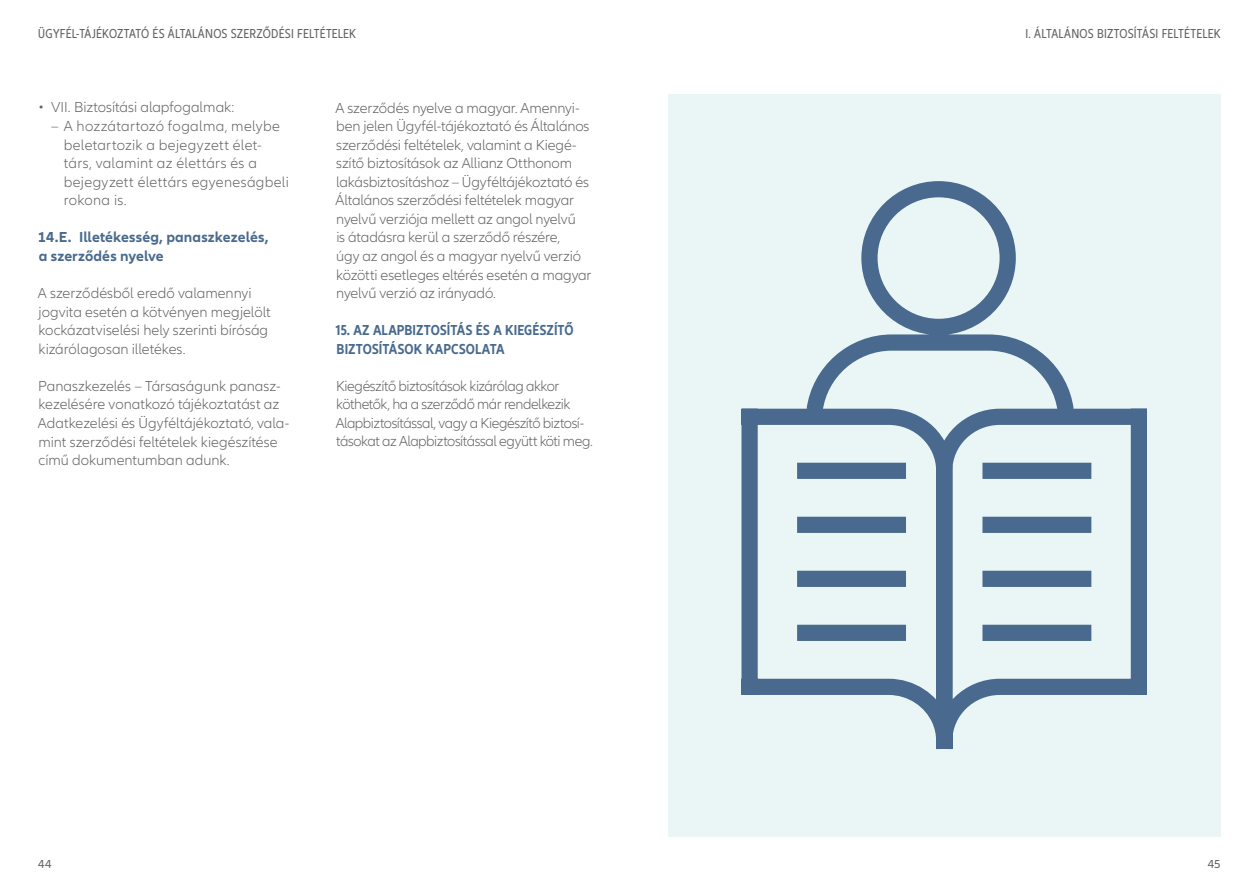
<style>
.page{position:relative;width:1259px;height:893px;background:#fff}
.page>*{position:absolute;margin:0;border:0;box-sizing:border-box;transform-origin:0 0}
.t1{font:300 15px/18.6px "Allianz Neo";letter-spacing:-.01em;color:#636366}
.t2{font:300 15px/18.6px "Allianz Neo";letter-spacing:-.03em;color:#636366}
.t3{font:300 15px/18.6px "Allianz Neo";letter-spacing:.015em;color:#636366}
.t4{font:700 condensed 15px/18.6px "Allianz Neo";color:#496a8e}
.t5{font:700 15px/18.6px "Allianz Neo";letter-spacing:.005em;color:#496a8e}
.t6{font:condensed 13.5px "Allianz Neo";letter-spacing:.015em;color:#636366}
.t7{font:12px "Allianz Neo";color:#636366}
</style>
<div class="page">
<div style="left:668px;top:94px;width:552px;height:742px;background:#eaf6f5"></div>
<svg style="left:808px;top:181px;width:265px;height:220px"></svg>
<svg style="left:741px;top:401px;width:406px;height:349px"></svg>
<p class="t6" style="left:38px;top:26px;width:319px">ÜGYFÉL-TÁJÉKOZTATÓ ÉS ÁLTALÁNOS SZERZŐDÉSI FELTÉTELEK</p>
<p class="t6" style="left:1025px;top:26px;width:48px">I. ÁLTALÁNOS</p>
<p class="t6" style="left:1097px;top:26px;width:7px">BIZTOS</p>
<p class="t6" style="left:1133px;top:26px;width:10px">ÍTÁSI</p>
<p class="t6" style="left:1161px;top:26px;width:24px">FE LTÉTE</p>
<p class="t6" style="left:1202px;top:26px;width:13px">LEK</p>
<p class="t1" style="left:38px;top:99px;width:198px">• VII. Biztosítási alapfogalmak:</p>
<p class="t3" style="left:64px;top:117px;width:227px;text-indent:-13px">– A hozzátartozó fogalma, melybe beletartozik a bejegyzett élet&shy;társ, valamint az élettárs és a bejegyzett élettárs egyeneságbeli rokona is.</p>
<p class="t5" style="left:38px;top:228px;width:232px">14.E. Illetékesség, panaszkezelés, a szerződés nyelve</p>
<p class="t1" style="left:38px;top:284px;width:234px">A szerződésből eredő valamennyi jogvita esetén a kötvényen megjelölt kockázatviselési hely szerinti bíróság kizárólagosan illetékes.</p>
<p class="t1" style="left:38px;top:377px;width:253px">Panaszkezelés – Társaságunk panasz&shy;kezelésére vonatkozó tájékoztatást az Adatkezelési és Ügyféltájékoztató, vala&shy;mint szerződési feltételek kiegészítése című dokumentumban adunk.</p>
<p class="t1" style="left:336px;top:99px;width:257px">A szerződés nyelve a magyar. Amennyi&shy;ben jelen Ügyfél-tájékoztató és Általános szerződési feltételek, valamint a Kiegé&shy;szítő biztosítások az Allianz Otthonom lakásbiztosításhoz – Ügyféltájékoztató és Általános szerződési feltételek magyar nyelvű verziója mellett az angol nyelvű<br>is átadásra kerül a szerződő részére,<br>úgy az angol és a magyar nyelvű verzió közötti esetleges eltérés esetén a magyar nyelvű verzió az irányadó.</p>
<p class="t4" style="left:336px;top:321px;width:239px">15. AZ ALAPBIZTOSÍTÁS ÉS A KIEGÉSZÍTŐ<br>BIZTOSÍTÁSOK KAPCSOLATA</p>
<p class="t2" style="left:336px;top:377px;width:259px">Kiegészítő biztosítások kizárólag akkor köthetők, ha a szerződő már rendelkezik Alapbiztosítással, vagy a Kiegészítő biztosí&shy;tásokat az Alapbiztosítással együtt köti meg.</p>
<p class="t7" style="left:38px;top:857px;width:15px">44</p>
<p class="t7" style="left:1207px;top:857px;width:14px">45</p>
</div>
